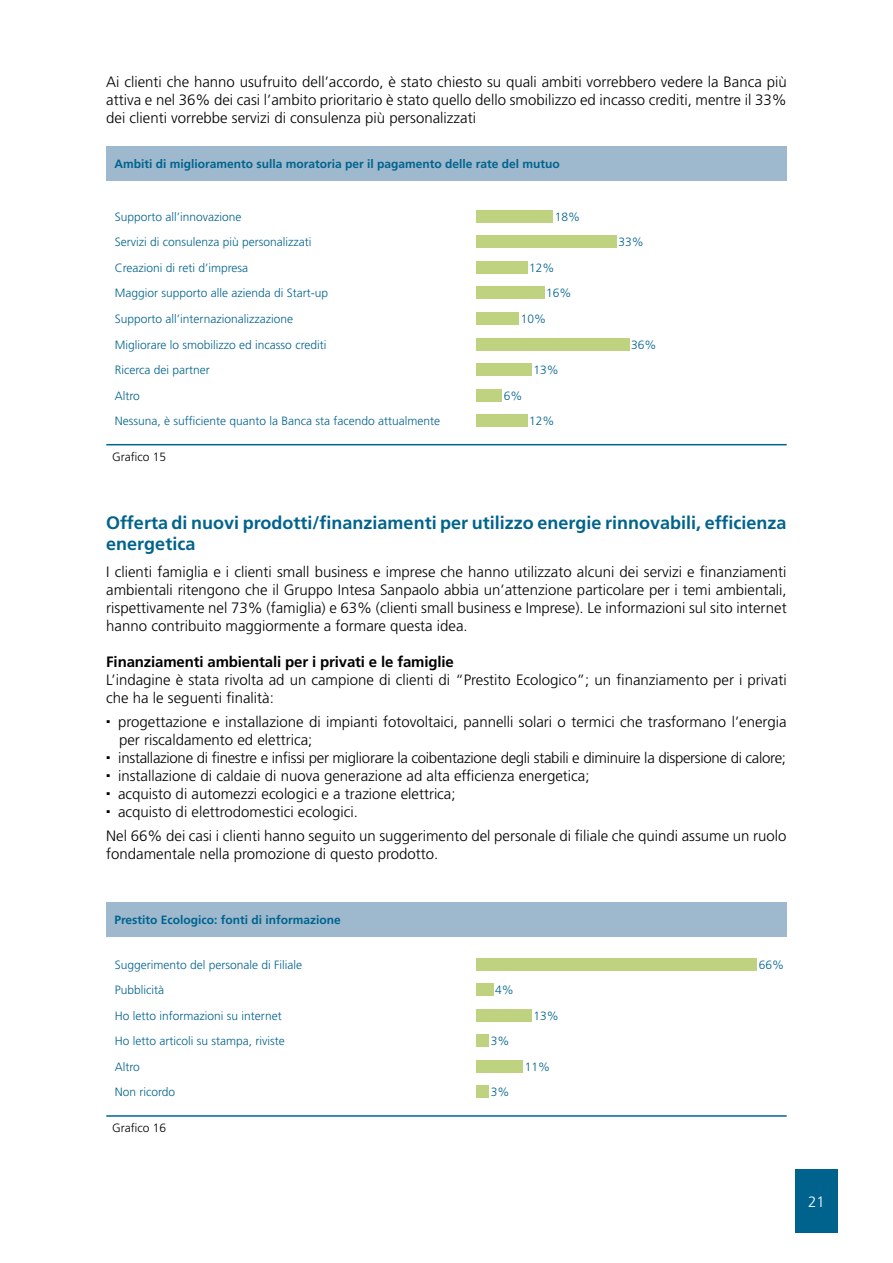
<style>
.page{position:relative;width:893px;height:1263px;background:#fff}
.page>*{position:absolute;margin:0;border:0;box-sizing:border-box;transform-origin:0 0}
.t1{font:700 18px/21.6px "Frutiger LT Std";color:#00638e}
.t2{font:300 15px/18px "Frutiger LT Std";color:#000}
.t3{font:700 15px "Frutiger LT Std";letter-spacing:-.01em;color:#000}
.t4{font:300 15px "Frutiger LT Std";color:#fff}
.t5{font:300 12px "Frutiger LT Std";color:#00638e}
.t6{font:700 12px "Frutiger LT Std";color:#00638e}
.t7{font:300 12px "Frutiger LT Std";color:#000}
</style>
<div class="page">
<div style="left:106px;top:147px;width:681px;height:34px;background:#9eb9cd"></div>
<div style="left:476px;top:210px;width:77px;height:13px;background:#bed280"></div>
<div style="left:476px;top:236px;width:140px;height:12px;background:#bed280"></div>
<div style="left:476px;top:261px;width:51px;height:13px;background:#bed280"></div>
<div style="left:476px;top:287px;width:68px;height:12px;background:#bed280"></div>
<div style="left:476px;top:312px;width:43px;height:13px;background:#bed280"></div>
<div style="left:476px;top:338px;width:153px;height:12px;background:#bed280"></div>
<div style="left:476px;top:363px;width:55px;height:13px;background:#bed280"></div>
<div style="left:476px;top:389px;width:26px;height:12px;background:#bed280"></div>
<div style="left:476px;top:414px;width:51px;height:13px;background:#bed280"></div>
<hr style="left:106px;top:444px;width:681px;height:1px;background:#00638e">
<div style="left:106px;top:902px;width:681px;height:34px;background:#9eb9cd"></div>
<div style="left:476px;top:958px;width:281px;height:13px;background:#bed280"></div>
<div style="left:476px;top:983px;width:17px;height:13px;background:#bed280"></div>
<div style="left:476px;top:1009px;width:55px;height:13px;background:#bed280"></div>
<div style="left:476px;top:1034px;width:13px;height:13px;background:#bed280"></div>
<div style="left:476px;top:1060px;width:47px;height:13px;background:#bed280"></div>
<div style="left:476px;top:1085px;width:13px;height:13px;background:#bed280"></div>
<hr style="left:106px;top:1115px;width:681px;height:2px;background:#00638e">
<div style="left:795px;top:1169px;width:43px;height:64px;background:#00638e"></div>
<p class="t2" style="left:106px;top:73px;width:682px;text-align:justify">Ai clienti che hanno usufruito dell’accordo, è stato chiesto su quali ambiti vorrebbero vedere la Banca più attiva e nel 36% dei casi l’ambito prioritario è stato quello dello smobilizzo ed incasso crediti, mentre il 33% dei clienti vorrebbe servizi di consulenza più personalizzati</p>
<p class="t6" style="left:114px;top:157px;width:447px">Ambiti di miglioramento sulla moratoria per il pagamento delle rate del mutuo</p>
<p class="t5" style="left:115px;top:210px;width:128px">Supporto all’innovazione</p>
<p class="t5" style="left:555px;top:210px;width:27px">18%</p>
<p class="t5" style="left:115px;top:235px;width:198px">Servizi di consulenza più personalizzati</p>
<p class="t5" style="left:618px;top:235px;width:27px">33%</p>
<p class="t5" style="left:115px;top:261px;width:135px">Creazioni di reti d’impresa</p>
<p class="t5" style="left:529px;top:261px;width:27px">12%</p>
<p class="t5" style="left:115px;top:287px;width:215px">Maggior supporto alle azienda di Start-up</p>
<p class="t5" style="left:546px;top:287px;width:27px">16%</p>
<p class="t5" style="left:115px;top:312px;width:180px">Supporto all’internazionalizzazione</p>
<p class="t5" style="left:521px;top:312px;width:27px">10%</p>
<p class="t5" style="left:115px;top:338px;width:213px">Migliorare lo smobilizzo ed incasso crediti</p>
<p class="t5" style="left:631px;top:338px;width:27px">36%</p>
<p class="t5" style="left:115px;top:363px;width:97px">Ricerca dei partner</p>
<p class="t5" style="left:533px;top:363px;width:27px">13%</p>
<p class="t5" style="left:115px;top:389px;width:27px">Altro</p>
<p class="t5" style="left:504px;top:389px;width:20px">6%</p>
<p class="t5" style="left:115px;top:414px;width:327px">Nessuna, è sufficiente quanto la Banca sta facendo attualmente</p>
<p class="t5" style="left:529px;top:414px;width:27px">12%</p>
<p class="t7" style="left:112px;top:450px;width:56px">Grafico 15</p>
<p class="t1" style="left:106px;top:512px;width:682px">Offerta di nuovi prodotti/finanziamenti per utilizzo energie rinnovabili, efficienza energetica</p>
<p class="t2" style="left:106px;top:563px;width:682px;text-align:justify">I clienti famiglia e i clienti small business e imprese che hanno utilizzato alcuni dei servizi e finanziamenti ambientali ritengono che il Gruppo Intesa Sanpaolo abbia un’attenzione particolare per i temi ambientali, rispettivamente nel 73% (famiglia) e 63% (clienti small business e Imprese). Le informazioni sul sito internet hanno contribuito maggiormente a formare questa idea.</p>
<p class="t3" style="left:106px;top:653px;width:349px">Finanziamenti ambientali per i privati e le famiglie</p>
<p class="t2" style="left:106px;top:671px;width:682px">L’indagine è stata rivolta ad un campione di clienti di “Prestito Ecologico”; un finanziamento per i privati che ha le seguenti finalità:</p>
<p class="t2" style="left:118px;top:713px;width:670px">progettazione e installazione di impianti fotovoltaici, pannelli solari o termici che trasformano l’energia per riscaldamento ed elettrica;<br>installazione di finestre e infissi per migliorare la coibentazione degli stabili e diminuire la dispersione di calore; installazione di caldaie di nuova generazione ad alta efficienza energetica;<br>acquisto di automezzi ecologici e a trazione elettrica;<br>acquisto di elettrodomestici ecologici.</p>
<p class="t2" style="left:106px;top:827px;width:682px">Nel 66% dei casi i clienti hanno seguito un suggerimento del personale di filiale che quindi assume un ruolo fondamentale nella promozione di questo prodotto.</p>
<p class="t6" style="left:114px;top:913px;width:228px">Prestito Ecologico: fonti di informazione</p>
<p class="t5" style="left:115px;top:958px;width:189px">Suggerimento del personale di Filiale</p>
<p class="t5" style="left:759px;top:958px;width:27px">66%</p>
<p class="t5" style="left:115px;top:983px;width:51px">Pubblicità</p>
<p class="t5" style="left:495px;top:983px;width:20px">4%</p>
<p class="t5" style="left:115px;top:1009px;width:168px">Ho letto informazioni su internet</p>
<p class="t5" style="left:533px;top:1009px;width:27px">13%</p>
<p class="t5" style="left:115px;top:1034px;width:171px">Ho letto articoli su stampa, riviste</p>
<p class="t5" style="left:491px;top:1034px;width:20px">3%</p>
<p class="t5" style="left:115px;top:1060px;width:27px">Altro</p>
<p class="t5" style="left:525px;top:1060px;width:27px">11%</p>
<p class="t5" style="left:115px;top:1085px;width:62px">Non ricordo</p>
<p class="t5" style="left:491px;top:1085px;width:20px">3%</p>
<p class="t7" style="left:112px;top:1121px;width:56px">Grafico 16</p>
<p class="t4" style="left:808px;top:1193px;width:18px">21</p>
</div>
